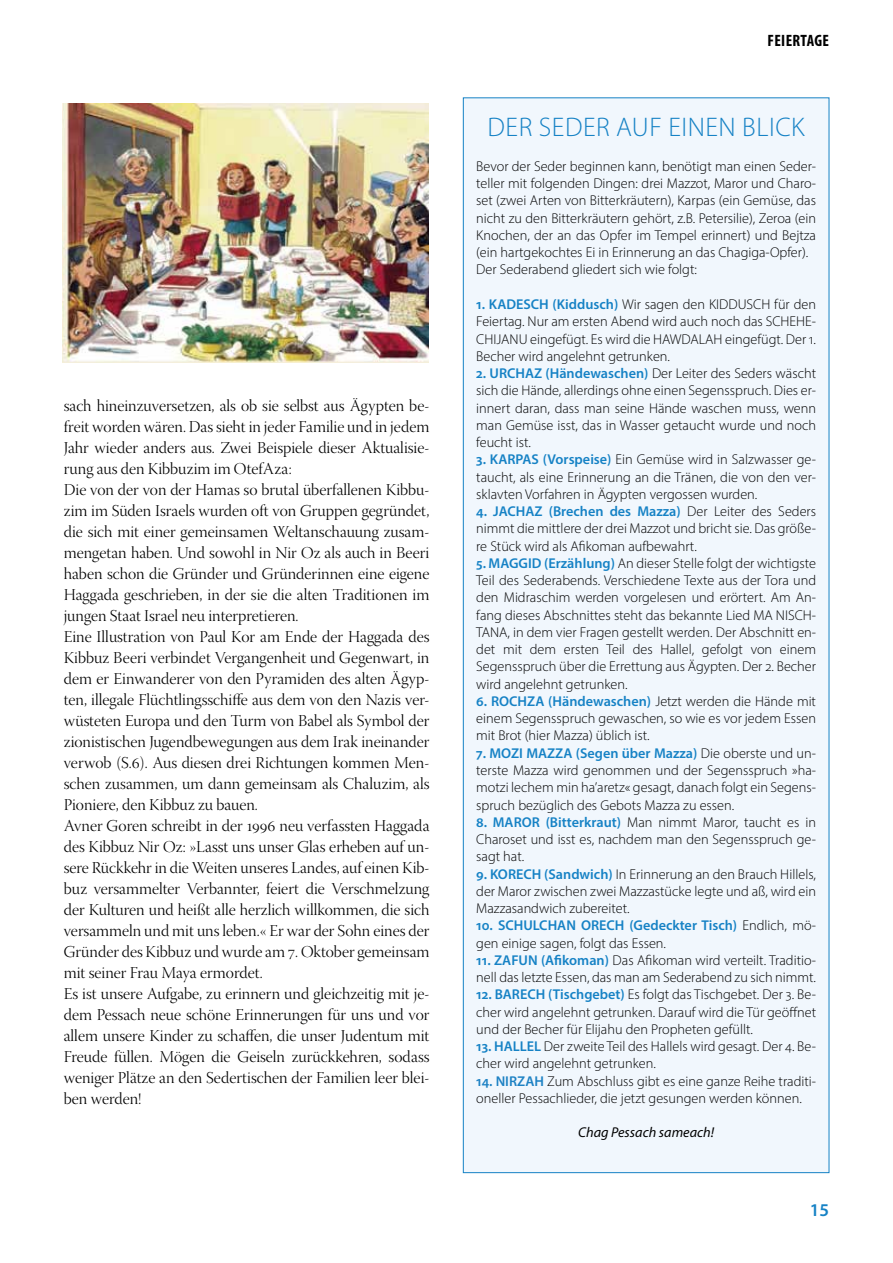
<style>
.page{position:relative;width:893px;height:1263px;background:#fff}
.page>*{position:absolute;margin:0;border:0;box-sizing:border-box;transform-origin:0 0}
.t1{font:300 27px "Myriad Pro";letter-spacing:.02em;color:#1682c5}
.t2{font:600 18px "Myriad Pro";color:#1682c5}
.t3{font:16.5px/21px "Warnock Pro Light Disp";color:#000}
.t4{font:700 condensed 16.5px "Myriad Pro";letter-spacing:.02em;color:#000}
.t5{font:300 14.25px/17.2px "Myriad Pro";color:#000;text-align:justify}
.t6{font:italic 14.25px "Myriad Pro";color:#000}
.s1{font-weight:600;color:#1682c5}
.s2{font-weight:600;color:#1e82c4}
</style>
<div class="page">
<div style="left:463px;top:98px;width:366px;height:1075px;background:#f1f7fd"></div>
<img style="left:63px;top:104px;width:366px;height:258px">
<p class="t3" style="left:64px;top:397px;width:367px">sach hineinzuversetzen, als ob sie selbst aus Ägypten be&shy;freit worden wären. Das sieht in jeder Familie und in jedem Jahr wieder anders aus. Zwei Beispiele dieser Aktualisie&shy;rung aus den Kibbuzim im OtefAza:<br>Die von der von der Hamas so brutal überfallenen Kibbu&shy;zim im Süden Israels wurden oft von Gruppen gegründet, die sich mit einer gemeinsamen Weltanschauung zusam&shy;mengetan haben. Und sowohl in Nir Oz als auch in Beeri haben schon die Gründer und Gründerinnen eine eigene Haggada geschrieben, in der sie die alten Traditionen im jungen Staat Israel neu interpretieren.<br>Eine Illustration von Paul Kor am Ende der Haggada des Kibbuz Beeri verbindet Vergangenheit und Gegenwart, in dem er Einwanderer von den Pyramiden des alten Ägyp&shy;ten, illegale Flüchtlingsschiffe aus dem von den Nazis ver&shy;wüsteten Europa und den Turm von Babel als Symbol der zionistischen Jugendbewegungen aus dem Irak ineinander verwob (S.6). Aus diesen drei Richtungen kommen Men&shy;schen zusammen, um dann gemeinsam als Chaluzim, als Pioniere, den Kibbuz zu bauen.<br>Avner Goren schreibt in der 1996 neu verfassten Haggada des Kibbuz Nir Oz: »Lasst uns unser Glas erheben auf un&shy;sere Rückkehr in die Weiten unseres Landes, auf einen Kib&shy;buz versammelter Verbannter, feiert die Verschmelzung der Kulturen und heißt alle herzlich willkommen, die sich versammeln und mit uns leben.« Er war der Sohn eines der Gründer des Kibbuz und wurde am 7. Oktober gemeinsam mit seiner Frau Maya ermordet.<br>Es ist unsere Aufgabe, zu erinnern und gleichzeitig mit je&shy;dem Pessach neue schöne Erinnerungen für uns und vor allem unsere Kinder zu schaffen, die unser Judentum mit Freude füllen. Mögen die Geiseln zurückkehren, sodass weniger Plätze an den Sedertischen der Familien leer blei&shy;ben werden!</p>
<p class="t4" style="left:768px;top:31px;width:63px">FEIERTAGE</p>
<h1 class="t1" style="left:488px;top:111px;width:319px">DER SEDER AUF EINEN BLICK</h1>
<p class="t5" style="left:476px;top:157px;width:341px;text-align:left">Bevor der Seder beginnen kann, benötigt man einen Seder&shy;teller mit folgenden Dingen: drei Mazzot, Maror und Charo&shy;set (zwei Arten von Bitterkräutern), Karpas (ein Gemüse, das nicht zu den Bitterkräutern gehört, z.B. Petersilie), Zeroa (ein Knochen, der an das Opfer im Tempel erinnert) und Bejtza (ein hartgekochtes Ei in Erinnerung an das Chagiga-Opfer).<br>Der Sederabend gliedert sich wie folgt:</p>
<p class="t5" style="left:476px;top:295px;width:341px"><span class="s1">1. KADESCH (Kiddusch)</span> Wir sagen den KIDDUSCH für den Feiertag. Nur am ersten Abend wird auch noch das SCHEHE-CHIJANU eingefügt. Es wird die HAWDALAH eingefügt. Der 1.<br>Becher wird angelehnt getrunken.</p>
<p class="t5" style="left:476px;top:364px;width:341px"><span class="s1">2. URCHAZ (Händewaschen)</span> Der Leiter des Seders wäscht sich die Hände, allerdings ohne einen Segensspruch. Dies er&shy;innert daran, dass man seine Hände waschen muss, wenn man Gemüse isst, das in Wasser getaucht wurde und noch feucht ist.</p>
<p class="t5" style="left:476px;top:451px;width:341px"><span class="s1">3. KARPAS (Vorspeise)</span> Ein Gemüse wird in Salzwasser ge&shy;taucht, als eine Erinnerung an die Tränen, die von den ver&shy;sklavten Vorfahren in Ägypten vergossen wurden.</p>
<p class="t5" style="left:476px;top:503px;width:341px"><span class="s1">4. JACHAZ (Brechen des Mazza)</span> Der Leiter des Seders nimmt die mittlere der drei Mazzot und bricht sie. Das größe&shy;re Stück wird als Afikoman aufbewahrt.</p>
<p class="t5" style="left:476px;top:554px;width:341px"><span class="s1">5. MAGGID (Erzählung)</span> An dieser Stelle folgt der wichtigste Teil des Sederabends. Verschiedene Texte aus der Tora und den Midraschim werden vorgelesen und erörtert. Am An&shy;fang dieses Abschnittes steht das bekannte Lied MA NISCH-TANA, in dem vier Fragen gestellt werden. Der Abschnitt en&shy;det mit dem ersten Teil des Hallel, gefolgt von einem Segensspruch über die Errettung aus Ägypten. Der 2. Becher wird angelehnt getrunken.</p>
<p class="t5" style="left:476px;top:692px;width:341px"><span class="s1">6. ROCHZA (Händewaschen)</span> Jetzt werden die Hände mit einem Segensspruch gewaschen, so wie es vor jedem Essen mit Brot (hier Mazza) üblich ist.</p>
<p class="t5" style="left:476px;top:744px;width:341px"><span class="s1">7. MOZI MAZZA (Segen über Mazza)</span> Die oberste und un&shy;terste Mazza wird genommen und der Segensspruch »ha&shy;motzi lechem min ha’aretz« gesagt, danach folgt ein Segens&shy;spruch bezüglich des Gebots Mazza zu essen.</p>
<p class="t5" style="left:476px;top:813px;width:341px"><span class="s1">8. MAROR (Bitterkraut)</span> Man nimmt Maror, taucht es in Charoset und isst es, nachdem man den Segensspruch ge&shy;sagt hat.</p>
<p class="t5" style="left:476px;top:865px;width:341px"><span class="s1">9. KORECH (Sandwich)</span> In Erinnerung an den Brauch Hillels, der Maror zwischen zwei Mazzastücke legte und aß, wird ein Mazzasandwich zubereitet.</p>
<p class="t5" style="left:476px;top:917px;width:341px"><span class="s1">10. SCHULCHAN ORECH (Gedeckter Tisch)</span> Endlich, mö&shy;gen einige sagen, folgt das Essen.</p>
<p class="t5" style="left:476px;top:951px;width:341px"><span class="s1">11. ZAFUN (Afikoman)</span> Das Afikoman wird verteilt. Traditio&shy;nell das letzte Essen, das man am Sederabend zu sich nimmt.</p>
<p class="t5" style="left:476px;top:986px;width:341px"><span class="s1">12. BARECH (Tischgebet)</span> Es folgt das Tischgebet. Der 3. Be&shy;cher wird angelehnt getrunken. Darauf wird die Tür geöffnet und der Becher für Elijahu den Propheten gefüllt.</p>
<p class="t5" style="left:476px;top:1037px;width:341px"><span class="s1">13. HALLEL</span> Der zweite Teil des Hallels wird gesagt. Der 4. Be&shy;cher wird angelehnt getrunken.</p>
<p class="t5" style="left:476px;top:1072px;width:341px"><span class="s2">14. NIRZAH</span> Zum Abschluss gibt es eine ganze Reihe traditi&shy;oneller Pessachlieder, die jetzt gesungen werden können.</p>
<p class="t6" style="left:578px;top:1124px;width:137px">Chag Pessach sameach!</p>
<p class="t2" style="left:810px;top:1198px;width:21px">15</p>
</div>
